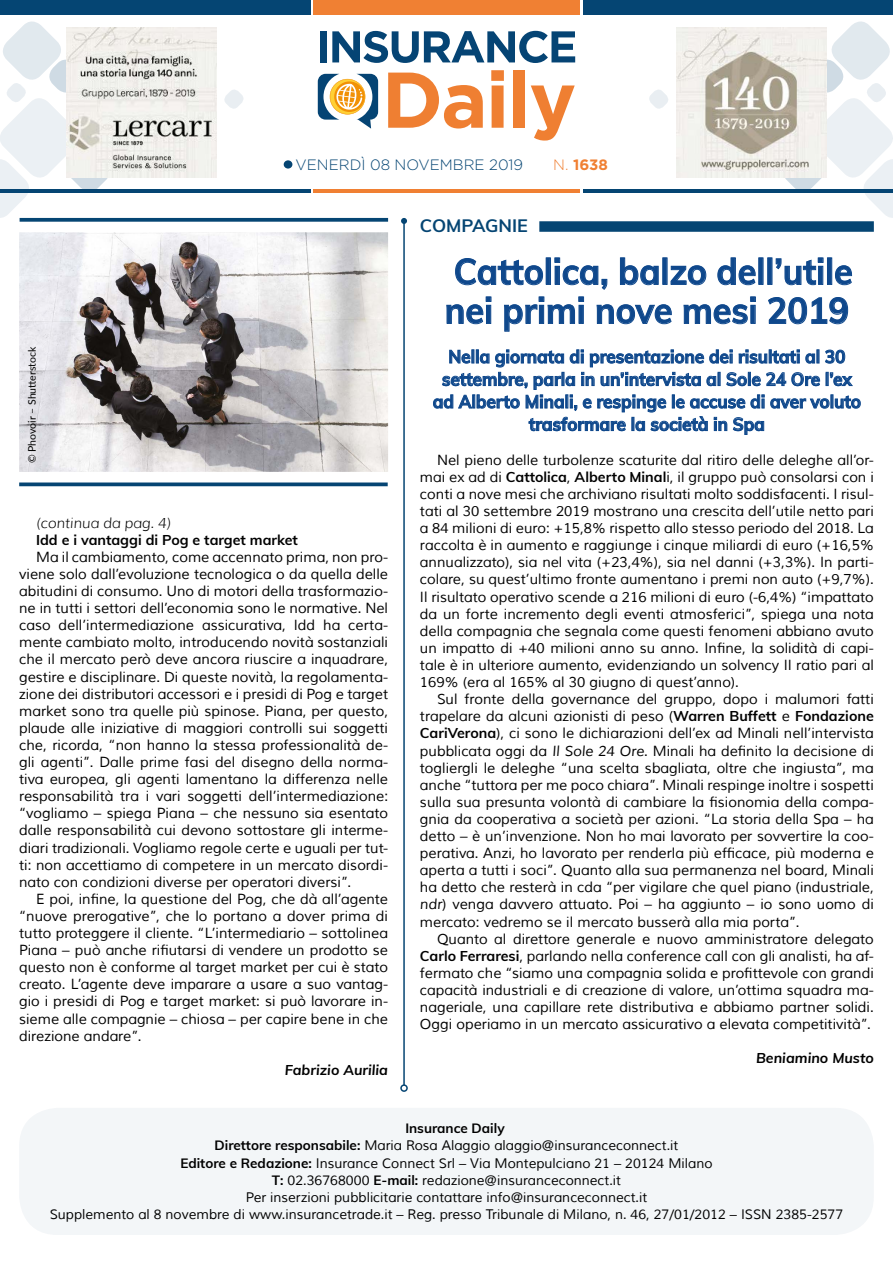
<style>
.page{position:relative;width:893px;height:1263px;background:#fff}
.page>*{position:absolute;margin:0;border:0;box-sizing:border-box;transform-origin:0 0}
.t1{font:700 36px/39px "Muli";color:#0f488c;scale:.95 1}
.t2{font:700 18px/22.5px "Muli";color:#0f488c;text-align:center;scale:.95 1}
.t3{font:700 18px "Muli";color:#054573}
.t4{font:300 15px "Gotham";color:#054573}
.t5{font:700 15px "Gotham";color:#f08033}
.t6{font:14.25px/17.1px "Muli";color:#000;text-align:justify}
.t7{font:700 14.25px "Muli";color:#000}
.t8{font:italic 700 14.25px "Muli";color:#000}
.t9{font:italic 300 14.25px "Muli";color:#000}
.t10{font:13.5px "Muli";color:#000}
.t11{font:700 13.5px "Muli";color:#000}
.t12{font:10.5px "Lato";color:#000}
.s1{font-weight:300}
.s2{font-weight:700}
.s3{font-style:italic}
</style>
<div class="page">
<div style="left:0;top:0;width:310px;height:15px;background:#054573"></div>
<div style="left:313px;top:0;width:266px;height:15px;background:#f08033"></div>
<hr style="left:0;top:189px;width:310px;height:3px;background:#054573">
<hr style="left:313px;top:189px;width:266px;height:3px;background:#f08033">
<div style="left:284px;top:160px;width:8px;height:9px;background:#054573;border-radius:50%"></div>
<svg style="left:649px;top:90px;width:19px;height:19px"></svg>
<svg style="left:224px;top:90px;width:20px;height:19px"></svg>
<svg style="left:691px;top:21px;width:202px;height:197px"></svg>
<svg style="left:0;top:21px;width:202px;height:201px"></svg>
<svg style="left:318px;top:74px;width:60px;height:55px"></svg>
<svg style="left:388px;top:73px;width:95px;height:56px"></svg>
<svg style="left:491px;top:70px;width:13px;height:58px"></svg>
<div style="left:513px;top:70px;width:12px;height:58px;background:#ef7f32"></div>
<svg style="left:531px;top:85px;width:44px;height:56px"></svg>
<div style="left:320px;top:31px;width:6px;height:31px;background:#054474"></div>
<svg style="left:332px;top:31px;width:243px;height:32px"></svg>
<hr style="left:583px;top:189px;width:310px;height:3px;background:#054573">
<div style="left:583px;top:0;width:310px;height:15px;background:#054573"></div>
<img style="left:677px;top:28px;width:150px;height:150px">
<img style="left:66px;top:28px;width:150px;height:150px">
<div style="left:19px;top:1108px;width:855px;height:127px;background:#f3f6f8;border-radius:38px"></div>
<hr style="left:403px;top:221px;width:2px;height:864px;background:#054573">
<svg style="left:401px;top:218px;width:6px;height:6px"></svg>
<div style="left:400px;top:1084px;width:8px;height:8px;border:2px solid #054573;border-radius:50%"></div>
<svg style="left:455px;top:258px;width:88px;height:27px"></svg>
<div style="left:546px;top:258px;width:5px;height:27px;border:1px solid #0f488c"></div>
<svg style="left:554px;top:258px;width:54px;height:32px"></svg>
<svg style="left:620px;top:257px;width:39px;height:28px"></svg>
<svg style="left:670px;top:265px;width:37px;height:20px"></svg>
<svg style="left:717px;top:257px;width:39px;height:28px"></svg>
<div style="left:767px;top:258px;width:5px;height:27px;border:1px solid #0f488c"></div>
<svg style="left:775px;top:258px;width:48px;height:27px"></svg>
<div style="left:827px;top:258px;width:5px;height:27px;border:1px solid #0f488c"></div>
<svg style="left:835px;top:265px;width:17px;height:20px"></svg>
<svg style="left:446px;top:297px;width:45px;height:27px"></svg>
<svg style="left:504px;top:297px;width:80px;height:35px"></svg>
<svg style="left:596px;top:304px;width:76px;height:20px"></svg>
<svg style="left:683px;top:297px;width:73px;height:27px"></svg>
<svg style="left:768px;top:297px;width:80px;height:27px"></svg>
<svg style="left:433px;top:349px;width:428px;height:86px"></svg>
<svg style="left:20px;top:218px;width:368px;height:4px"></svg>
<svg style="left:19px;top:482px;width:369px;height:4px"></svg>
<img style="left:19px;top:232px;width:369px;height:240px">
<div style="left:539px;top:221px;width:335px;height:11px;background:#054573"></div>
<p class="t4" style="left:296px;top:157px;width:229px">VENERDÌ 08 NOVEMBRE 2019</p>
<p class="t5" style="left:553px;top:156px;width:56px"><span class="s1">N.</span> 1638</p>
<p class="t12" style="left:24px;top:463px;width:118px;rotate:-90deg">© Phovoir – Shutterstock</p>
<p class="t9" style="left:36px;top:514px;width:136px">(continua da pag. 4)</p>
<p class="t7" style="left:36px;top:529px;width:263px">Idd e i vantaggi di Pog e target market</p>
<p class="t6" style="left:19px;top:549px;width:370px;text-indent:17px">Ma il cambiamento, come accennato prima, non pro&shy;viene solo dall’evoluzione tecnologica o da quella delle abitudini di consumo. Uno di motori della trasformazio&shy;ne in tutti i settori dell’economia sono le normative. Nel caso dell’intermediazione assicurativa, Idd ha certa&shy;mente cambiato molto, introducendo novità sostanziali che il mercato però deve ancora riuscire a inquadrare, gestire e disciplinare. Di queste novità, la regolamenta&shy;zione dei distributori accessori e i presidi di Pog e target market sono tra quelle più spinose. Piana, per questo, plaude alle iniziative di maggiori controlli sui soggetti che, ricorda, “non hanno la stessa professionalità de&shy;gli agenti”. Dalle prime fasi del disegno della norma&shy;tiva europea, gli agenti lamentano la differenza nelle responsabilità tra i vari soggetti dell’intermediazione: “vogliamo – spiega Piana – che nessuno sia esentato dalle responsabilità cui devono sottostare gli interme&shy;diari tradizionali. Vogliamo regole certe e uguali per tut&shy;ti: non accettiamo di competere in un mercato disordi&shy;nato con condizioni diverse per operatori diversi”.</p>
<p class="t6" style="left:19px;top:891px;width:370px;text-indent:17px">E poi, infine, la questione del Pog, che dà all’agente “nuove prerogative”, che lo portano a dover prima di tutto proteggere il cliente. “L’intermediario – sottolinea Piana – può anche rifiutarsi di vendere un prodotto se questo non è conforme al target market per cui è stato creato. L’agente deve imparare a usare a suo vantag&shy;gio i presidi di Pog e target market: si può lavorare in&shy;sieme alle compagnie – chiosa – per capire bene in che direzione andare”.</p>
<p class="t8" style="left:285px;top:1059px;width:105px">Fabrizio Aurilia</p>
<p class="t3" style="left:420px;top:212px;width:109px">COMPAGNIE</p>
<h1 class="t1" style="left:445px;top:250px;width:431px">Cattolica, balzo dell’utile nei primi nove mesi 2019</h1>
<p class="t2" style="left:433px;top:344px;width:452px">Nella giornata di presentazione dei risultati al 30 settembre, parla in un’intervista al Sole 24 Ore l’ex ad Alberto Minali, e respinge le accuse di aver voluto trasformare la società in Spa</p>
<p class="t6" style="left:420px;top:452px;width:455px;text-indent:17px">Nel pieno delle turbolenze scaturite dal ritiro delle deleghe all’or&shy;mai ex ad di <span class="s2">Cattolica</span>, <span class="s2">Alberto Minal</span>i, il gruppo può consolarsi con i conti a nove mesi che archiviano risultati molto soddisfacenti. I risul&shy;tati al 30 settembre 2019 mostrano una crescita dell’utile netto pari a 84 milioni di euro: +15,8% rispetto allo stesso periodo del 2018. La raccolta è in aumento e raggiunge i cinque miliardi di euro (+16,5% annualizzato), sia nel vita (+23,4%), sia nel danni (+3,3%). In parti&shy;colare, su quest’ultimo fronte aumentano i premi non auto (+9,7%).<br>Il risultato operativo scende a 216 milioni di euro (-6,4%) “impattato da un forte incremento degli eventi atmosferici”, spiega una nota della compagnia che segnala come questi fenomeni abbiano avuto un impatto di +40 milioni anno su anno. Infine, la solidità di capi&shy;tale è in ulteriore aumento, evidenziando un solvency II ratio pari al 169% (era al 165% al 30 giugno di quest’anno).</p>
<p class="t6" style="left:420px;top:691px;width:455px;text-indent:17px">Sul fronte della governance del gruppo, dopo i malumori fatti trapelare da alcuni azionisti di peso (<span class="s2">Warren Buffett</span> e <span class="s2">Fondazione CariVerona</span>), ci sono le dichiarazioni dell’ex ad Minali nell’intervista pubblicata oggi da <span class="s3">Il Sole 24 Ore</span>. Minali ha definito la decisione di togliergli le deleghe “una scelta sbagliata, oltre che ingiusta”, ma anche “tuttora per me poco chiara”. Minali respinge inoltre i sospetti sulla sua presunta volontà di cambiare la fisionomia della compa&shy;gnia da cooperativa a società per azioni. “La storia della Spa – ha detto – è un’invenzione. Non ho mai lavorato per sovvertire la coo&shy;perativa. Anzi, ho lavorato per renderla più efficace, più moderna e aperta a tutti i soci”. Quanto alla sua permanenza nel board, Minali ha detto che resterà in cda “per vigilare che quel piano (industriale, <span class="s3">ndr</span>) venga davvero attuato. Poi – ha aggiunto – io sono uomo di mercato: vedremo se il mercato busserà alla mia porta”.</p>
<p class="t6" style="left:420px;top:930px;width:455px;text-indent:17px">Quanto al direttore generale e nuovo amministratore delegato <span class="s2">Carlo Ferraresi</span>, parlando nella conference call con gli analisti, ha af&shy;fermato che “siamo una compagnia solida e profittevole con grandi capacità industriali e di creazione di valore, un’ottima squadra ma&shy;nageriale, una capillare rete distributiva e abbiamo partner solidi.<br>Oggi operiamo in un mercato assicurativo a elevata competitività”.</p>
<p class="t8" style="left:756px;top:1048px;width:119px">Beniamino Musto</p>
<p class="t11" style="left:405px;top:1118px;width:101px">Insurance Daily</p>
<p class="t10" style="left:215px;top:1137px;width:465px"><span class="s2">Direttore responsabile:</span> Maria Rosa Alaggio alaggio@insuranceconnect.it</p>
<p class="t10" style="left:180px;top:1154px;width:534px"><span class="s2">Editore e Redazione:</span> Insurance Connect Srl – Via Montepulciano 21 – 20124 Milano</p>
<p class="t10" style="left:272px;top:1172px;width:351px"><span class="s2">T:</span> 02.36768000 <span class="s2">E-mail:</span> redazione@insuranceconnect.it</p>
<p class="t10" style="left:246px;top:1189px;width:403px">Per inserzioni pubblicitarie contattare info@insuranceconnect.it</p>
<p class="t10" style="left:50px;top:1206px;width:795px">Supplemento al 8 novembre di www.insurancetrade.it – Reg. presso Tribunale di Milano, n. 46, 27/01/2012 – ISSN 2385-2577</p>
</div>
